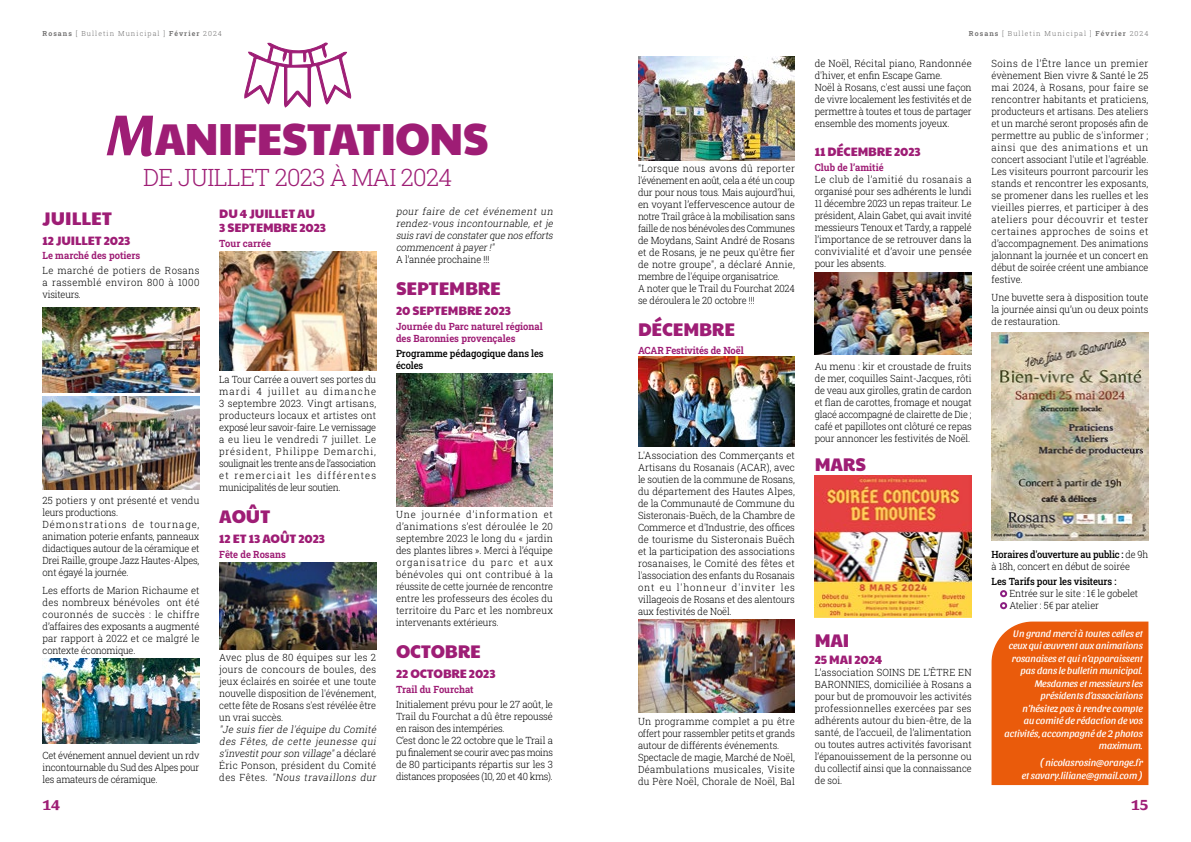
<style>
.page{position:relative;width:1191px;height:842px;background:#fff}
.page>*{position:absolute;margin:0;border:0;box-sizing:border-box;transform-origin:0 0}
.t1{font:44px "Paytone One";letter-spacing:-.025em;color:#9e1d75}
.t2{font:300 24px "Roboto Slab";letter-spacing:-.03em;color:#9e1d75}
.t3{font:18px "Paytone One";letter-spacing:-.01em;color:#9e1d75}
.t4{font:700 15px "Sansita";color:#9e1d75}
.t5{font:12px/14.4px "Paytone One";letter-spacing:-.01em;color:#9e1d75}
.t6{font:300 10px/12px "Roboto Slab";letter-spacing:-.01em;color:#000;text-align:justify;scale:.96 1}
.t7{font:300 10px/12px "Roboto Slab";letter-spacing:-.01em;color:#000;text-align:justify;scale:.94 1}
.t8{font:italic 10px/12.5px "Sansita";color:#fff;text-align:right}
.t9{font:italic 300 10px/12px "Roboto Slab";color:#000;scale:.96 1}
.t10{font:700 10px/12px "Roboto Slab";color:#9e1d75;scale:.94 1}
.t11{font:500 10px/12px "Roboto Slab";letter-spacing:-.01em;color:#000;scale:.94 1}
.t12{font:300 10px/12px "Roboto Slab";letter-spacing:-.01em;color:#000;scale:.93 1}
.t13{font:300 7px "Roboto Slab";letter-spacing:.15em;color:#706f6f}
.s1{font-weight:600}
.s2{font-family:"Sansita";font-weight:700;font-style:italic;font-size:60px}
.s3{font-style:normal}
.s4{font-weight:500}
</style>
<div class="page">
<img style="left:43px;top:307px;width:156px;height:85px">
<img style="left:43px;top:397px;width:157px;height:92px">
<img style="left:43px;top:659px;width:157px;height:85px">
<img style="left:219px;top:252px;width:157px;height:119px">
<img style="left:219px;top:562px;width:157px;height:87px">
<img style="left:396px;top:374px;width:157px;height:132px">
<img style="left:244px;top:42px;width:108px;height:329px">
<div style="left:991px;top:621px;width:157px;height:164px;background:#ea5b0b"></div>
<img style="left:814px;top:272px;width:157px;height:83px">
<img style="left:814px;top:476px;width:157px;height:142px">
<img style="left:991px;top:333px;width:157px;height:207px">
<div style="left:1000px;top:590px;width:7px;height:7px;border:2px solid #8a1d80;border-radius:50%"></div>
<div style="left:1000px;top:602px;width:7px;height:7px;border:2px solid #8a1d80;border-radius:50%"></div>
<img style="left:638px;top:57px;width:157px;height:103px">
<img style="left:638px;top:356px;width:157px;height:91px">
<img style="left:638px;top:620px;width:157px;height:93px">
<p class="t13" style="left:43px;top:28px;width:181px"><span class="s1">Rosans</span> [ Bulletin Municipal ] <span class="s1">Février</span> 2024</p>
<p class="t13" style="left:969px;top:28px;width:181px"><span class="s1">Rosans</span> [ Bulletin Municipal ] <span class="s1">Février</span> 2024</p>
<h1 class="t1" style="left:107px;top:99px;width:383px"><span class="s2">M</span>ANIFESTATIONS</h1>
<h2 class="t2" style="left:143px;top:160px;width:310px">DE JUILLET 2023 À MAI 2024</h2>
<h3 class="t3" style="left:43px;top:202px;width:71px">JUILLET</h3>
<p class="t5" style="left:43px;top:232px;width:89px">12 JUILLET 2023</p>
<p class="t10" style="left:43px;top:250px;width:105px">Le marché des potiers</p>
<p class="t6" style="left:43px;top:264px;width:165px">Le marché de potiers de Rosans a rassemblé environ 800 à 1000 visiteurs.</p>
<p class="t6" style="left:43px;top:494px;width:165px;text-align:left">25 potiers y ont présenté et vendu leurs productions.<br>Démonstrations de tournage, animation poterie enfants, panneaux didactiques autour de la céramique et<br>Drei Raille, groupe Jazz Hautes-Alpes, ont égayé la journée.</p>
<p class="t6" style="left:43px;top:584px;width:165px">Les efforts de Marion Richaume et des nombreux bénévoles ont été couronnés de succès : le chiffre d’affaires des exposants a augmenté par rapport à 2022 et ce malgré le contexte économique.</p>
<p class="t7" style="left:43px;top:749px;width:168px">Cet événement annuel devient un rdv incontournable du Sud des Alpes pour les amateurs de céramique.</p>
<p class="t5" style="left:219px;top:205px;width:108px">DU 4 JUILLET AU<br>3 SEPTEMBRE 2023</p>
<p class="t10" style="left:219px;top:237px;width:56px">Tour carrée</p>
<p class="t7" style="left:219px;top:373px;width:168px">La Tour Carrée a ouvert ses portes du mardi 4 juillet au dimanche 3 septembre 2023. Vingt artisans, producteurs locaux et artistes ont exposé leur savoir-faire. Le vernissage a eu lieu le vendredi 7 juillet. Le président, Philippe Demarchi, soulignait les trente ans de l’association et remerciait les différentes municipalités de leur soutien.</p>
<h3 class="t3" style="left:219px;top:500px;width:53px">AOÛT</h3>
<p class="t5" style="left:219px;top:530px;width:107px">12 ET 13 AOÛT 2023</p>
<p class="t10" style="left:219px;top:548px;width:72px">Fête de Rosans</p>
<p class="t6" style="left:219px;top:651px;width:165px">Avec plus de 80 équipes sur les 2 jours de concours de boules, des jeux éclairés en soirée et une toute nouvelle disposition de l'événement, cette fête de Rosans s'est révélée être un vrai succès.</p>
<p class="t9" style="left:219px;top:723px;width:167px">"Je suis fier de l'équipe du Comité des Fêtes, de cette jeunesse qui s’investitpourson village"<span class="s3">a d é c l a r é Éric Ponson, président du Comité d e s F ê t e s .</span> "Nous travaillons dur</p>
<p class="t9" style="left:396px;top:205px;width:167px;text-align:justify">pour faire de cet événement un rendez- vous incontournable, et je suis ravide constaterque nos efforts commencentà payer!"</p>
<p class="t7" style="left:396px;top:253px;width:101px">A l’année prochaine !!!</p>
<h3 class="t3" style="left:396px;top:272px;width:106px">SEPTEMBRE</h3>
<p class="t5" style="left:396px;top:302px;width:117px">20 SEPTEMBRE 2023</p>
<p class="t10" style="left:396px;top:320px;width:158px">Journée du Parc naturel régional des Baronnies provençales</p>
<p class="t11" style="left:396px;top:347px;width:158px">Programme pédagogique dans les écoles</p>
<p class="t6" style="left:396px;top:508px;width:165px">Une journée d’information et d’animations s’est déroulée le 20 septembre 2023 le long du « jardin des plantes libres ». Merci à l’équipe organisatrice du parc et aux bénévoles qui ont contribué à la réussite de cette journée de rencontre entre les professeurs des écoles du territoire du Parc et les nombreux intervenants extérieurs.</p>
<h3 class="t3" style="left:396px;top:635px;width:86px">OCTOBRE</h3>
<p class="t5" style="left:396px;top:666px;width:101px">22 OCTOBRE 2023</p>
<p class="t10" style="left:396px;top:683px;width:84px">Trail du Fourchat</p>
<p class="t6" style="left:396px;top:698px;width:165px;text-align:left">Initialement prévu pour le 27 août, le Trail du Fourchat a dû être repoussé en raison des intempéries.<br>C’est donc le 22 octobre que le Trail a pu finalement se courir avec pas moins de 80 participants répartis sur les 3 distances proposées (10, 20 et 40 kms).</p>
<p class="t6" style="left:638px;top:163px;width:165px;text-align:left">"Lorsque nous avons dû reporter l'événement en août, cela a été un coup dur pour nous tous. Mais aujourd'hui, en voyant l’effervescence autour de notre Trail grâce à la mobilisation sans faille de nos bénévoles des Communes de Moydans, Saint André de Rosans et de Rosans, je ne peux qu'être fier de notre groupe", a déclaré Annie, membre de l'équipe organisatrice.<br>A noter que le Trail du Fourchat 2024 se déroulera le 20 octobre !!!</p>
<h3 class="t3" style="left:638px;top:314px;width:99px">DÉCEMBRE</h3>
<p class="t10" style="left:638px;top:344px;width:114px">ACAR Festivités de Noël</p>
<p class="t6" style="left:638px;top:449px;width:165px">L'Association des Commerçants et Artisans du Rosanais (ACAR), avec le soutien de la commune de Rosans, du département des Hautes Alpes, de la Communauté de Commune du Sisteronais-Buëch, de la Chambre de Commerce et d'Industrie, des offices de tourisme du Sisteronais Buëch et la participation des associations rosanaises, le Comité des fêtes et l'association des enfants du Rosanais ont eu l'honneur d'inviter les villageois de Rosans et des alentours aux festivités de Noël.</p>
<p class="t6" style="left:638px;top:715px;width:165px;text-align:left">Un programme complet a pu être offert pour rassembler petits et grands autour de différents événements.<br>Spectacle de magie, Marché de Noël, Déambulations musicales, Visite du Père Noël, Chorale de Noël, Bal</p>
<p class="t6" style="left:814px;top:57px;width:165px;text-align:left">de Noël, Récital piano, Randonnée d'hiver, et enfin Escape Game.<br>Noël à Rosans, c'est aussi une façon de vivre localement les festivités et de permettre à toutes et tous de partager ensemble des moments joyeux.</p>
<p class="t5" style="left:814px;top:144px;width:108px">11 DÉCEMBRE 2023</p>
<p class="t10" style="left:814px;top:161px;width:75px">Club de l’amitié</p>
<p class="t6" style="left:814px;top:173px;width:165px">Le club de l’amitié du rosanais a organisé pour ses adhérents le lundi 11 décembre 2023 un repas traiteur. Le président, Alain Gabet, qui avait invité messieurs Tenoux et Tardy, a rappelé l’importance de se retrouver dans la convivialité et d’avoir une pensée pour les absents.</p>
<p class="t6" style="left:814px;top:360px;width:165px">Au menu : kir et croustade de fruits de mer, coquilles Saint-Jacques, rôti de veau aux girolles, gratin de cardon et flan de carottes, fromage et nougat glacé accompagné de clairette de Die ; café et papillotes ont clôturé ce repas pour annoncer les festivités de Noël.</p>
<h3 class="t3" style="left:814px;top:448px;width:53px">MARS</h3>
<p class="t6" style="left:991px;top:58px;width:165px">Soins de l’Être lance un premier évènement Bien vivre &amp; Santé le 25 mai 2024, à Rosans, pour faire se rencontrer habitants et praticiens, producteurs et artisans. Des ateliers et un marché seront proposés afin de permettre au public de s'informer ; ainsi que des animations et un concert associant l'utile et l'agréable.<br>Les visiteurs pourront parcourir les stands et rencontrer les exposants, se promener dans les ruelles et les vieilles pierres, et participer à des ateliers pour découvrir et tester certaines approches de soins et d’accompagnement. Des animations jalonnant la journée et un concert en début de soirée créent une ambiance festive.</p>
<p class="t7" style="left:991px;top:291px;width:168px">Une buvette sera à disposition toute la journée ainsi qu’un ou deux points de restauration.</p>
<h3 class="t3" style="left:814px;top:624px;width:36px">MAI</h3>
<p class="t5" style="left:814px;top:652px;width:69px">25 MAI 2024</p>
<p class="t6" style="left:814px;top:666px;width:165px">L’association SOINS DE L’ÊTRE EN BARONNIES, domiciliée à Rosans a pour but de promouvoir les activités professionnelles exercées par ses adhérents autour du bien-être, de la santé, de l’accueil, de l’alimentation ou toutes autres activités favorisant l’épanouissement de la personne ou du collectif ainsi que la connaissance de soi.</p>
<p class="t12" style="left:991px;top:548px;width:170px"><span class="s4">Horaires d'ouverture au public :</span> de 9h à 18h, concert en début de soirée</p>
<p class="t11" style="left:991px;top:575px;width:134px">Les Tarifs pour les visiteurs :</p>
<p class="t7" style="left:1009px;top:587px;width:139px">Entrée sur le site : 1€ le gobelet<br>Atelier : 5€ par atelier</p>
<p class="t8" style="left:1004px;top:627px;width:140px">Un grand merci à toutes celles et ceux qui œuvrent aux animations rosanaises et qui n‘apparaissent pas dans le bulletin municipal.<br>Mesdames et messieurs les présidents d’associations n’hésitez pas à rendre compte<br>au comité de rédaction de vos activités, accompagné de 2 photos maximum.</p>
<p class="t8" style="left:1021px;top:756px;width:122px">( nicolasrosin@orange.fr<br>et savary.liliane@gmail.com )</p>
<h3 class="t4" style="left:43px;top:796px;width:19px">14</h3>
<h3 class="t4" style="left:1131px;top:796px;width:19px">15</h3>
</div>
